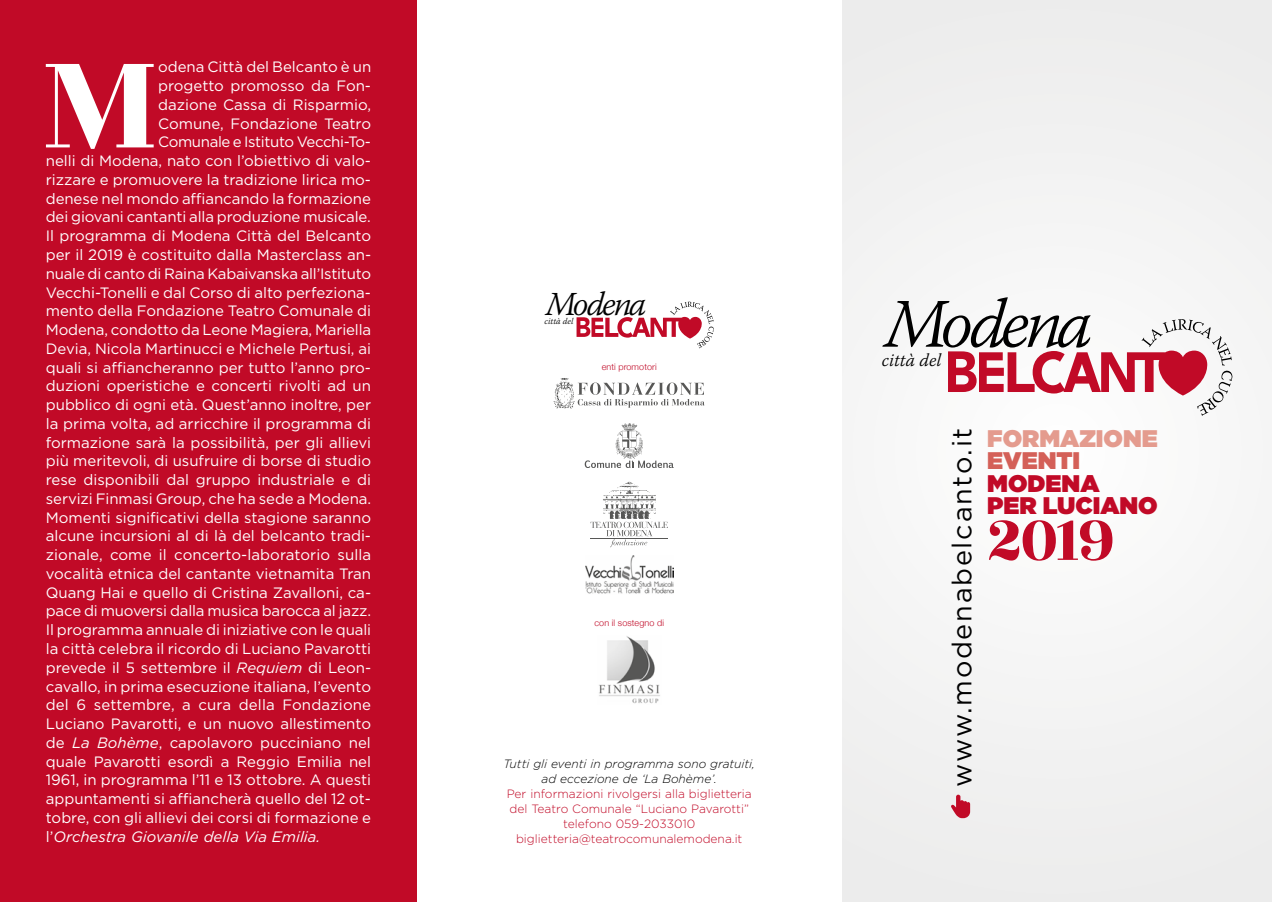
<style>
.page{position:relative;width:1272px;height:902px;background:#fff}
.page>*{position:absolute;margin:0;border:0;box-sizing:border-box;transform-origin:0 0}
.t1{font:148.95px "Rozha One";color:#fff}
.t2{font:italic 300 69.3px "Warnock Pro";letter-spacing:-.08em;color:#000}
.t3{font:67.5px "Rozha One";color:#c10a27}
.t4{font:italic 300 33.45px "Warnock Pro";letter-spacing:-.08em;color:#000}
.t5{font:27px "Gotham";letter-spacing:.065em;color:#000}
.t6{font:900 24px/22.5px "Gotham";color:#c10a27}
.t7{font:900 24px "Gotham";color:#e49b8e}
.t8{font:900 24px "Gotham";color:#d46058}
.t9{font:italic 300 18px "Warnock Pro";color:#000}
.t10{font:15px "Gotham";color:#fff}
.t11{font:italic 15px "Gotham";color:#fff}
.t12{font:15px "Gotham";letter-spacing:-.025em;color:#fff}
.t13{font:300 12px/15px "Gotham";color:#c10a27;text-align:center}
.t14{font:italic 300 12px/15px "Gotham";color:#000;text-align:center}
.t15{font:300 9px "Helvetica Neue";letter-spacing:.01em;color:#c10a27}
.t16{font:italic 300 8.7px "Warnock Pro";color:#000}
.s1{font-style:italic}
.s2{font-style:normal}
</style>
<div class="page">
<svg style="left:576px;top:301px;width:138px;height:47px"></svg>
<div style="left:842px;top:0;width:429px;height:901px;background:#f3f3f3"></div>
<svg style="left:584px;top:423px;width:89px;height:45px"></svg>
<img style="left:585px;top:555px;width:88px;height:39px">
<img style="left:554px;top:378px;width:21px;height:31px">
<svg style="left:577px;top:382px;width:127px;height:25px"></svg>
<img style="left:599px;top:636px;width:61px;height:68px">
<img style="left:603px;top:481px;width:53px;height:38px">
<svg style="left:590px;top:521px;width:78px;height:26px"></svg>
<hr style="left:590px;top:538px;width:78px;height:1px;background:#575756">
<svg style="left:948px;top:319px;width:284px;height:96px"></svg>
<svg style="left:951px;top:794px;width:19px;height:24px"></svg>
<div style="left:0;top:0;width:417px;height:901px;background:#c10a27"></div>
<h1 class="t1" style="left:41px;top:-1px;width:118px">M</h1>
<p class="t10" style="left:158px;top:57px;width:214px">odena Città del Belcanto è un</p>
<p class="t10" style="left:158px;top:76px;width:214px">progetto promosso da Fon-</p>
<p class="t10" style="left:158px;top:95px;width:214px">dazione Cassa di Risparmio,</p>
<p class="t10" style="left:158px;top:114px;width:214px">Comune, Fondazione Teatro</p>
<p class="t12" style="left:158px;top:132px;width:214px">Comunale e Istituto Vecchi-To-</p>
<p class="t10" style="left:46px;top:151px;width:327px">nelli di Modena, nato con l’obiettivo di valo-</p>
<p class="t10" style="left:46px;top:170px;width:327px">rizzare e promuovere la tradizione lirica mo-</p>
<p class="t10" style="left:46px;top:189px;width:326px">denese nel mondo affiancando la formazione</p>
<p class="t10" style="left:46px;top:207px;width:326px">dei giovani cantanti alla produzione musicale.</p>
<p class="t10" style="left:46px;top:226px;width:327px">Il programma di Modena Città del Belcanto</p>
<p class="t10" style="left:46px;top:245px;width:327px">per il 2019 è costituito dalla Masterclass an-</p>
<p class="t10" style="left:46px;top:264px;width:327px">nuale di canto di Raina Kabaivanska all’Istituto</p>
<p class="t10" style="left:46px;top:282px;width:327px">Vecchi-Tonelli e dal Corso di alto perfeziona-</p>
<p class="t10" style="left:46px;top:301px;width:327px">mento della Fondazione Teatro Comunale di</p>
<p class="t10" style="left:46px;top:320px;width:327px">Modena, condotto da Leone Magiera, Mariella</p>
<p class="t10" style="left:46px;top:339px;width:327px">Devia, Nicola Martinucci e Michele Pertusi, ai</p>
<p class="t10" style="left:46px;top:357px;width:327px">quali si affiancheranno per tutto l’anno pro-</p>
<p class="t10" style="left:46px;top:376px;width:327px">duzioni operistiche e concerti rivolti ad un</p>
<p class="t10" style="left:46px;top:395px;width:327px">pubblico di ogni età. Quest’anno inoltre, per</p>
<p class="t10" style="left:46px;top:414px;width:327px">la prima volta, ad arricchire il programma di</p>
<p class="t10" style="left:46px;top:432px;width:327px">formazione sarà la possibilità, per gli allievi</p>
<p class="t10" style="left:46px;top:451px;width:327px">più meritevoli, di usufruire di borse di studio</p>
<p class="t10" style="left:46px;top:470px;width:327px">rese disponibili dal gruppo industriale e di</p>
<p class="t10" style="left:46px;top:489px;width:327px">servizi Finmasi Group, che ha sede a Modena.</p>
<p class="t10" style="left:46px;top:507px;width:327px">Momenti significativi della stagione saranno</p>
<p class="t10" style="left:46px;top:526px;width:327px">alcune incursioni al di là del belcanto tradi-</p>
<p class="t10" style="left:46px;top:545px;width:327px">zionale, come il concerto-laboratorio sulla</p>
<p class="t10" style="left:46px;top:564px;width:327px">vocalità etnica del cantante vietnamita Tran</p>
<p class="t10" style="left:46px;top:582px;width:327px">Quang Hai e quello di Cristina Zavalloni, ca-</p>
<p class="t10" style="left:46px;top:601px;width:327px">pace di muoversi dalla musica barocca al jazz.</p>
<p class="t10" style="left:46px;top:620px;width:327px">Il programma annuale di iniziative con le quali</p>
<p class="t10" style="left:46px;top:639px;width:327px">la città celebra il ricordo di Luciano Pavarotti</p>
<p class="t10" style="left:46px;top:657px;width:327px">prevede il 5 settembre il <span class="s1">Requiem</span> di Leon-</p>
<p class="t10" style="left:46px;top:676px;width:327px">cavallo, in prima esecuzione italiana, l’evento</p>
<p class="t10" style="left:46px;top:695px;width:327px">del 6 settembre, a cura della Fondazione</p>
<p class="t10" style="left:46px;top:714px;width:327px">Luciano Pavarotti, e un nuovo allestimento</p>
<p class="t10" style="left:46px;top:732px;width:326px">de <span class="s1">La Bohème</span>, capolavoro pucciniano nel</p>
<p class="t10" style="left:46px;top:751px;width:327px">quale Pavarotti esordì a Reggio Emilia nel</p>
<p class="t10" style="left:46px;top:770px;width:327px">1961, in programma l’11 e 13 ottobre. A questi</p>
<p class="t10" style="left:46px;top:789px;width:327px">appuntamenti si affiancherà quello del 12 ot-</p>
<p class="t10" style="left:46px;top:807px;width:327px">tobre, con gli allievi dei corsi di formazione e</p>
<p class="t11" style="left:46px;top:826px;width:276px"><span class="s2">l’</span>Orchestra Giovanile della Via Emilia.</p>
<h3 class="t4" style="left:546px;top:284px;width:102px">Modena</h3>
<p class="t16" style="left:544px;top:316px;width:30px">città del</p>
<p class="t15" style="left:601px;top:360px;width:57px">enti promotori</p>
<p class="t15" style="left:594px;top:615px;width:71px">con il sostegno di</p>
<p class="t14" style="left:503px;top:756px;width:253px">Tutti gli eventi in programma sono gratuiti, ad eccezione de ‘La Bohème’.</p>
<p class="t13" style="left:506px;top:786px;width:247px">Per informazioni rivolgersi alla biglietteria del Teatro Comunale “Luciano Pavarotti” telefono 059-2033010 biglietteria@teatrocomunalemodena.it</p>
<h2 class="t2" style="left:884px;top:282px;width:210px">Modena</h2>
<p class="t9" style="left:881px;top:349px;width:61px">città del</p>
<h3 class="t5" style="left:944px;top:786px;width:361px;rotate:-90deg">www.modenabelcanto.it</h3>
<h3 class="t7" style="left:987px;top:421px;width:172px">FORMAZIONE</h3>
<h3 class="t8" style="left:987px;top:443px;width:94px">EVENTI</h3>
<h3 class="t6" style="left:987px;top:471px;width:172px">MODENA<br>PER LUCIANO</h3>
<h3 class="t3" style="left:986px;top:492px;width:129px">2019</h3>
</div>
